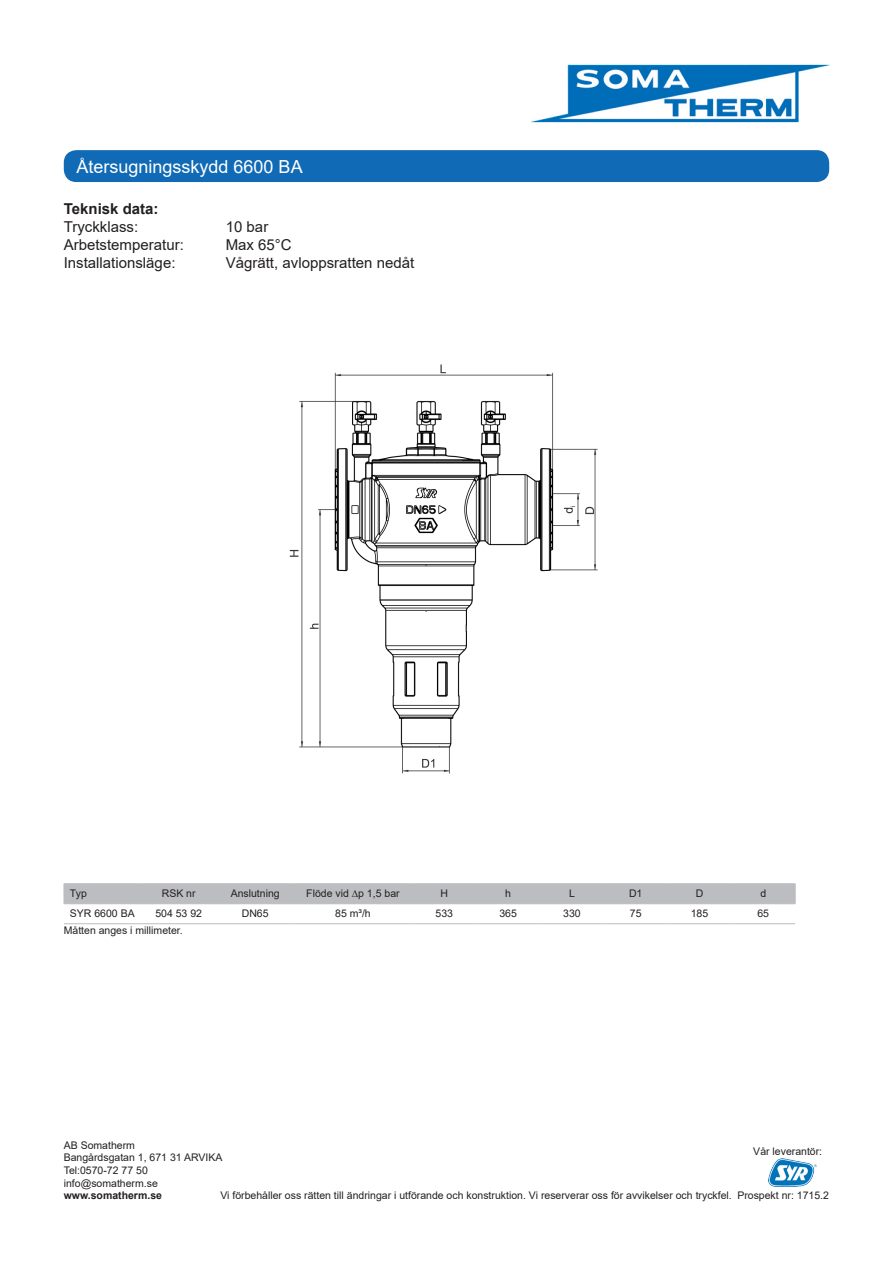
<style>
.page{position:relative;width:893px;height:1263px;background:#fff}
.page>*{position:absolute;margin:0;border:0;box-sizing:border-box;transform-origin:0 0}
.t1{font:18px "Arial";color:#fff}
.t2{font:15px "Arial";color:#231f20}
.t3{font:700 15px "Arial";color:#231f20}
.t4{font:10.5px "Arial";color:#231f20}
.t5{font:700 10.5px "Arial";color:#231f20}
</style>
<div class="page">
<img style="left:531px;top:64px;width:298px;height:59px">
<hr style="left:64px;top:883px;width:76px;height:1px;background:#bcbdc0">
<hr style="left:140px;top:883px;width:77px;height:1px;background:#bcbdc0">
<hr style="left:217px;top:883px;width:76px;height:1px;background:#bcbdc0">
<hr style="left:293px;top:883px;width:119px;height:1px;background:#bcbdc0">
<hr style="left:412px;top:883px;width:64px;height:1px;background:#bcbdc0">
<hr style="left:476px;top:883px;width:64px;height:1px;background:#bcbdc0">
<hr style="left:540px;top:883px;width:64px;height:1px;background:#bcbdc0">
<hr style="left:604px;top:883px;width:64px;height:1px;background:#bcbdc0">
<hr style="left:668px;top:883px;width:63px;height:1px;background:#bcbdc0">
<hr style="left:731px;top:883px;width:64px;height:1px;background:#bcbdc0">
<div style="left:64px;top:884px;width:732px;height:20px;background:#bcbdc0"></div>
<hr style="left:64px;top:903px;width:76px;height:1px;background:#bcbdc0">
<hr style="left:140px;top:903px;width:77px;height:1px;background:#bcbdc0">
<hr style="left:217px;top:903px;width:76px;height:1px;background:#bcbdc0">
<hr style="left:293px;top:903px;width:119px;height:1px;background:#bcbdc0">
<hr style="left:412px;top:903px;width:64px;height:1px;background:#bcbdc0">
<hr style="left:476px;top:903px;width:64px;height:1px;background:#bcbdc0">
<hr style="left:540px;top:903px;width:64px;height:1px;background:#bcbdc0">
<hr style="left:604px;top:903px;width:64px;height:1px;background:#bcbdc0">
<hr style="left:668px;top:903px;width:63px;height:1px;background:#bcbdc0">
<hr style="left:731px;top:903px;width:64px;height:1px;background:#bcbdc0">
<hr style="left:64px;top:923px;width:76px;height:1px;background:#bcbdc0">
<hr style="left:140px;top:923px;width:77px;height:1px;background:#bcbdc0">
<hr style="left:217px;top:923px;width:76px;height:1px;background:#bcbdc0">
<hr style="left:293px;top:923px;width:119px;height:1px;background:#bcbdc0">
<hr style="left:412px;top:923px;width:64px;height:1px;background:#bcbdc0">
<hr style="left:476px;top:923px;width:64px;height:1px;background:#bcbdc0">
<hr style="left:540px;top:923px;width:64px;height:1px;background:#bcbdc0">
<hr style="left:604px;top:923px;width:64px;height:1px;background:#bcbdc0">
<hr style="left:668px;top:923px;width:63px;height:1px;background:#bcbdc0">
<hr style="left:731px;top:923px;width:64px;height:1px;background:#bcbdc0">
<div style="left:64px;top:150px;width:765px;height:32px;background:#116ab5;border-radius:13px"></div>
<img style="left:289px;top:364px;width:309px;height:410px">
<img style="left:768px;top:1158px;width:48px;height:28px">
<p class="t1" style="left:77px;top:154px;width:228px">Återsugningsskydd 6600 BA</p>
<p class="t3" style="left:64px;top:198px;width:96px">Teknisk data:</p>
<p class="t2" style="left:64px;top:217px;width:76px">Tryckklass:</p>
<p class="t2" style="left:226px;top:217px;width:44px">10 bar</p>
<p class="t2" style="left:64px;top:235px;width:122px">Arbetstemperatur:</p>
<p class="t2" style="left:226px;top:235px;width:68px">Max 65°C</p>
<p class="t2" style="left:64px;top:253px;width:113px">Installationsläge:</p>
<p class="t2" style="left:226px;top:253px;width:190px">Vågrätt, avloppsratten nedåt</p>
<p class="t4" style="left:70px;top:886px;width:18px">Typ</p>
<p class="t4" style="left:162px;top:886px;width:35px">RSK nr</p>
<p class="t4" style="left:231px;top:886px;width:51px">Anslutning</p>
<p class="t4" style="left:306px;top:886px;width:95px">Flöde vid ∆p 1,5 bar</p>
<p class="t4" style="left:441px;top:886px;width:9px">H</p>
<p class="t4" style="left:505px;top:886px;width:7px">h</p>
<p class="t4" style="left:569px;top:886px;width:7px">L</p>
<p class="t4" style="left:629px;top:886px;width:15px">D1</p>
<p class="t4" style="left:696px;top:886px;width:9px">D</p>
<p class="t4" style="left:760px;top:886px;width:7px">d</p>
<p class="t4" style="left:70px;top:906px;width:66px">SYR 6600 BA</p>
<p class="t4" style="left:155px;top:906px;width:48px">504 53 92</p>
<p class="t4" style="left:242px;top:906px;width:28px">DN65</p>
<p class="t4" style="left:335px;top:906px;width:37px">85 m³/h</p>
<p class="t4" style="left:436px;top:906px;width:19px">533</p>
<p class="t4" style="left:499px;top:906px;width:19px">365</p>
<p class="t4" style="left:563px;top:906px;width:19px">330</p>
<p class="t4" style="left:630px;top:906px;width:13px">75</p>
<p class="t4" style="left:691px;top:906px;width:19px">185</p>
<p class="t4" style="left:757px;top:906px;width:13px">65</p>
<p class="t4" style="left:64px;top:923px;width:121px">Måtten anges i millimeter.</p>
<p class="t4" style="left:64px;top:1138px;width:73px">AB Somatherm</p>
<p class="t4" style="left:64px;top:1150px;width:160px">Bangårdsgatan 1, 671 31 ARVIKA</p>
<p class="t4" style="left:64px;top:1163px;width:86px">Tel:0570-72 77 50</p>
<p class="t4" style="left:64px;top:1176px;width:96px">info@somatherm.se</p>
<p class="t5" style="left:64px;top:1188px;width:100px">www.somatherm.se</p>
<p class="t4" style="left:220px;top:1188px;width:513px">Vi förbehåller oss rätten till ändringar i utförande och konstruktion. Vi reserverar oss för avvikelser och tryckfel.</p>
<p class="t4" style="left:737px;top:1188px;width:93px">Prospekt nr: 1715.2</p>
<p class="t4" style="left:753px;top:1144px;width:70px">Vår leverantör:</p>
</div>
